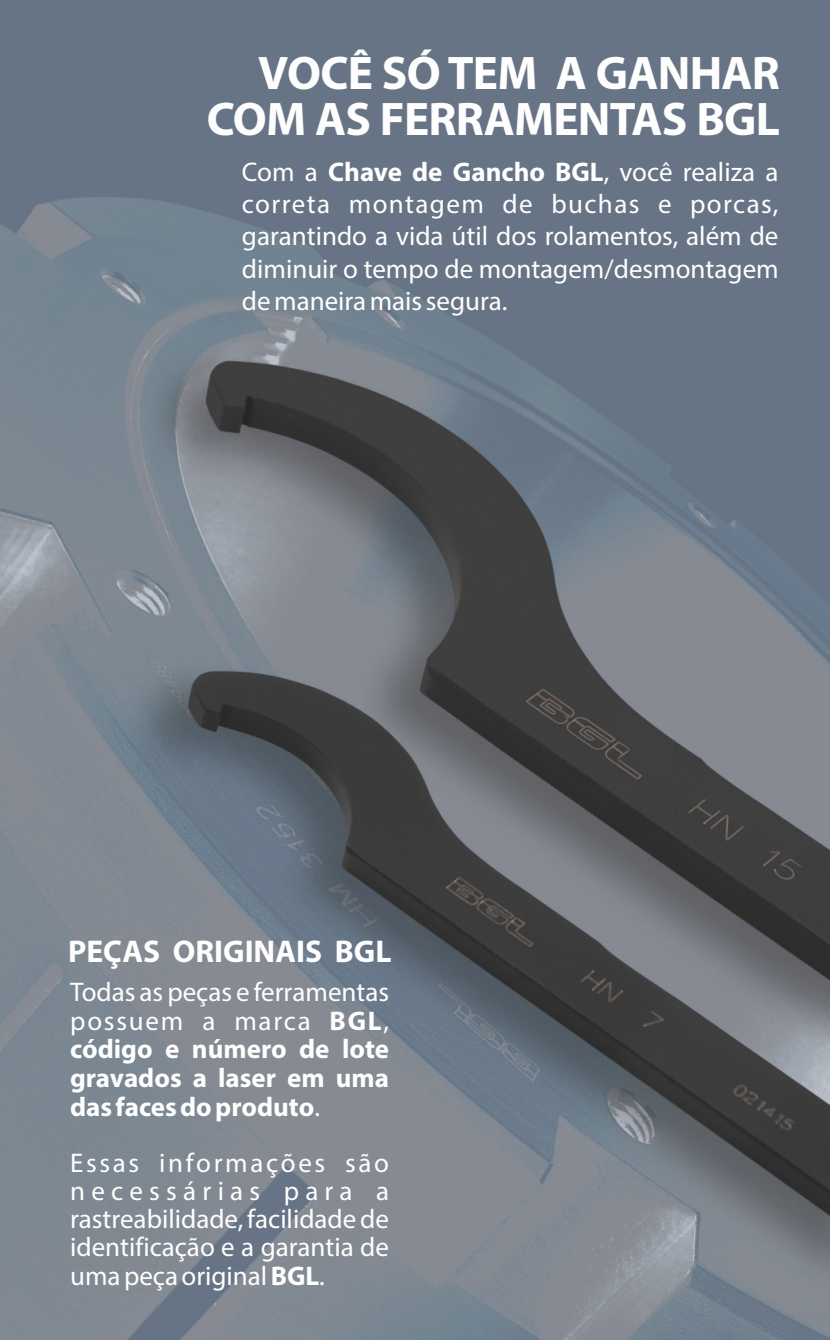
<style>
.page{position:relative;width:830px;height:1340px;background:#fff}
.page>*{position:absolute;margin:0;border:0;box-sizing:border-box;transform-origin:0 0}
.t1{font:700 47.25px/45.9px "Myriad Pro";letter-spacing:-.015em;color:#fefefe;text-align:right}
.t2{font:700 31.5px "Myriad Pro";color:#fefefe}
.t3{font:27px/32.4px "Myriad Pro";color:#fefefe;text-align:justify}
.t4{font:700 27px/28.8px "Myriad Pro";color:#fefefe;text-align:justify}
.s1{font-weight:700}
.s2{font-weight:400}
</style>
<div class="page">
<img style="left:0;top:0;width:829px;height:1339px">
<h1 class="t1" style="left:207px;top:54px;width:574px">VOCÊ SÓ TEM A GANHAR<br>COM AS FERRAMENTAS BGL</h1>
<p class="t3" style="left:242px;top:158px;width:538px">Com a <span class="s1">Chave de Gancho BGL</span>, você realiza a correta montagem de buchas e porcas, garantindo a vida útil dos rolamentos, além de diminuir o tempo de montagem/desmontagem de maneira mais segura.</p>
<p class="t2" style="left:68px;top:938px;width:325px">PEÇAS ORIGINAIS BGL</p>
<p class="t4" style="left:70px;top:979px;width:320px"><span class="s2">Todas as peças e ferramentas possuem a marca</span> BGL<span class="s2">, </span>código e número de lote gravados a laser em uma das faces do produto<span class="s2">.</span></p>
<p class="t3" style="left:70px;top:1151px;width:320px;line-height:28.1px">Essas informações são necessárias para a rastreabilidade, facilidade de identificação e a garantia de uma peça original <span class="s1">BGL</span>.</p>
</div>
